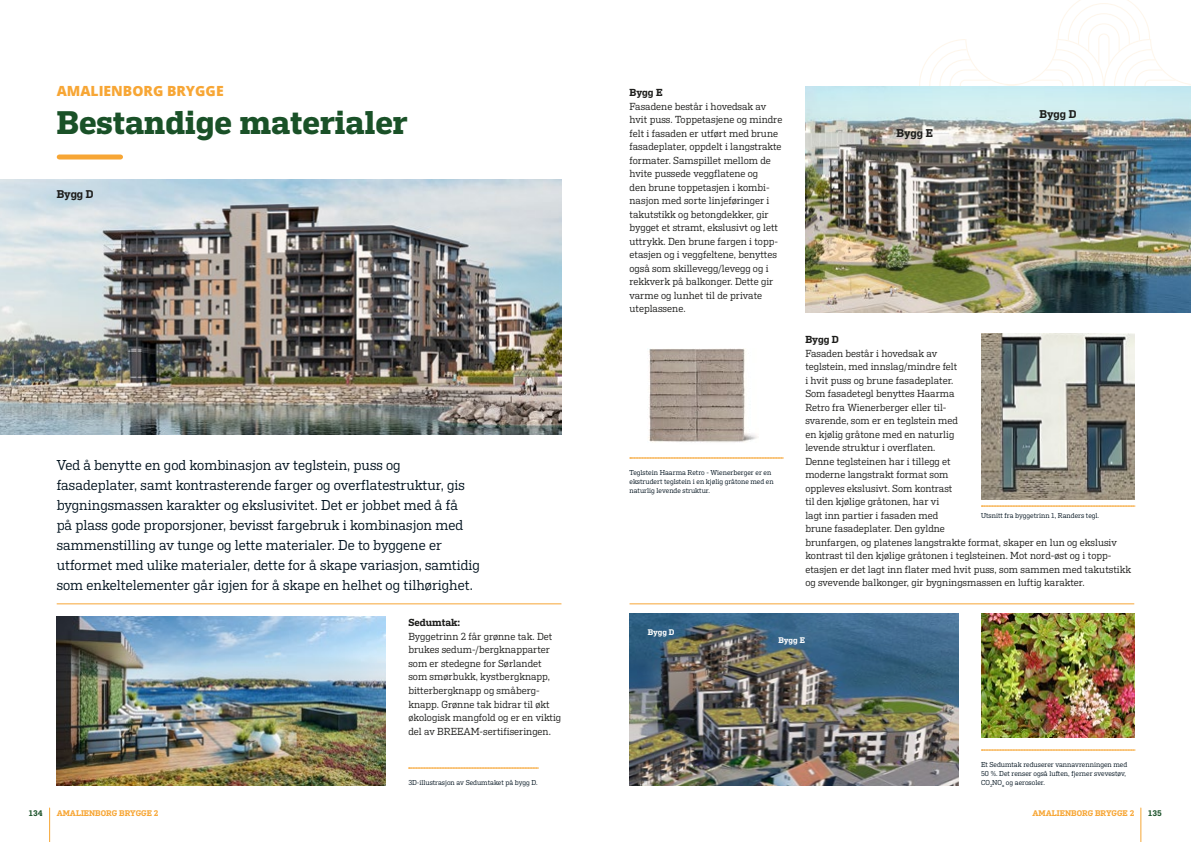
<style>
.page{position:relative;width:1191px;height:842px;background:#fff}
.page>*{position:absolute;margin:0;border:0;box-sizing:border-box;transform-origin:0 0}
.t1{font:700 32px "Flama Slab";color:#1a5128}
.t2{font:14px/20px "Flama Slab";color:#00121e}
.t3{font:800 14px "Open Sans";color:#f7a635}
.t4{font:600 11px "Flama Slab";letter-spacing:-.005em;color:#1d1d1b}
.t5{font:10px/13.5px "Flama Slab";color:#1d1d1b}
.t6{font:600 10px "Flama Slab";color:#1d1d1b}
.t7{font:600 8px "Flama Slab";color:#f7a635}
.t8{font:600 8px "Flama Slab";letter-spacing:-.005em;color:#fff}
.t9{font:600 8px "Flama Slab";color:#1a5128}
.t10{font:7px/9px "Flama Slab";color:#00121e}
</style>
<div class="page">
<svg style="left:919px;top:0;width:272px;height:87px"></svg>
<img style="left:648px;top:349px;width:110px;height:94px">
<svg style="left:630px;top:458px;width:153px;height:1px"></svg>
<svg style="left:408px;top:768px;width:130px;height:1px"></svg>
<svg style="left:981px;top:750px;width:154px;height:1px"></svg>
<img style="left:57px;top:617px;width:329px;height:168px">
<img style="left:981px;top:614px;width:153px;height:124px">
<img style="left:0;top:179px;width:561px;height:256px">
<img style="left:805px;top:87px;width:386px;height:225px">
<svg style="left:981px;top:506px;width:154px;height:1px"></svg>
<img style="left:981px;top:334px;width:153px;height:165px">
<img style="left:629px;top:614px;width:329px;height:171px">
<hr style="left:57px;top:604px;width:504px;height:1px;background:#f7a635">
<hr style="left:629px;top:604px;width:505px;height:1px;background:#f7a635">
<div style="left:59px;top:154px;width:62px;height:5px;background:#f7a635"></div>
<hr style="left:49px;top:808px;width:1px;height:34px;background:#f7a635">
<hr style="left:1140px;top:808px;width:1px;height:34px;background:#f7a635">
<h2 class="t3" style="left:57px;top:80px;width:168px">AMALIENBORG BRYGGE</h2>
<h1 class="t1" style="left:57px;top:103px;width:353px">Bestandige materialer</h1>
<p class="t4" style="left:57px;top:187px;width:38px">Bygg D</p>
<p class="t2" style="left:57px;top:454px;width:425px">Ved å benytte en god kombinasjon av teglstein, puss og fasadeplater, samt kontrasterende farger og overflatestruktur, gis bygningsmassen karakter og ekslusivitet. Det er jobbet med å få<br>på plass gode proporsjoner, bevisst fargebruk i kombinasjon med sammenstilling av tunge og lette materialer. De to byggene er utformet med ulike materialer, dette for å skape variasjon, samtidig som enkeltelementer går igjen for å skape en helhet og tilhørighet.</p>
<p class="t6" style="left:408px;top:617px;width:54px">Sedumtak:</p>
<p class="t5" style="left:408px;top:630px;width:154px">Byggetrinn 2 får grønne tak. Det brukes sedum-/bergknapparter som er stedegne for Sørlandet som smørbukk, kystbergknapp, bitterbergknapp og småberg&shy;knapp. Grønne tak bidrar til økt økologisk mangfold og er en viktig del av BREEAM-sertifiseringen.</p>
<p class="t10" style="left:408px;top:778px;width:131px">3D-illustrasjon av Sedumtaket på bygg D.</p>
<p class="t6" style="left:629px;top:86px;width:35px">Bygg E</p>
<p class="t5" style="left:629px;top:99px;width:154px">Fasadene består i hovedsak av hvit puss. Toppetasjene og mindre felt i fasaden er utført med brune fasadeplater, oppdelt i langstrakte formater. Samspillet mellom de hvite pussede veggflatene og<br>den brune toppetasjen i kombi&shy;nasjon med sorte linjeføringer i takutstikk og betongdekker, gir bygget et stramt, ekslusivt og lett uttrykk. Den brune fargen i topp&shy;etasjen og i veggfeltene, benyttes også som skillevegg/levegg og i rekkverk på balkonger. Dette gir varme og lunhet til de private uteplassene.</p>
<p class="t10" style="left:629px;top:468px;width:146px">Teglstein Haarma Retro - Wienerberger er en ekstrudert teglstein i en kjølig gråtone med en naturlig levende struktur.</p>
<p class="t4" style="left:896px;top:126px;width:38px">Bygg E</p>
<p class="t4" style="left:1039px;top:108px;width:38px">Bygg D</p>
<p class="t6" style="left:805px;top:334px;width:35px">Bygg D</p>
<p class="t5" style="left:805px;top:346px;width:327px">Fasaden består i hovedsak av<br>teglstein, med innslag/mindre felt<br>i hvit puss og brune fasadeplater.<br>Som fasadetegl benyttes Haarma<br>Retro fra Wienerberger eller til-<br>svarende, som er en teglstein med<br>en kjølig gråtone med en naturlig<br>levende struktur i overflaten.<br>Denne teglsteinen har i tillegg et<br>moderne langstrakt format som<br>oppleves ekslusivt. Som kontrast<br>til den kjølige gråtonen, har vi<br>lagt inn partier i fasaden med<br>brune fasadeplater. Den gyldne<br>brunfargen, og platenes langstrakte format, skaper en lun og ekslusiv kontrast til den kjølige gråtonen i teglsteinen. Mot nord-øst og i topp&shy;etasjen er det lagt inn flater med hvit puss, som sammen med takutstikk og svevende balkonger, gir bygningsmassen en luftig karakter.</p>
<p class="t10" style="left:981px;top:511px;width:119px">Utsnitt fra byggetrinn 1, Randers tegl.</p>
<p class="t8" style="left:647px;top:627px;width:28px">Bygg D</p>
<p class="t8" style="left:778px;top:635px;width:28px">Bygg E</p>
<p class="t10" style="left:981px;top:760px;width:148px">Et Sedumtak reduserer vannavrenningen med<br>50 %. Det renser også luften, fjerner svevestøv,<br>CO<sub>2</sub>NO<sub>x</sub> og aerosoler.</p>
<p class="t9" style="left:29px;top:808px;width:15px">134</p>
<p class="t7" style="left:57px;top:808px;width:103px">AMALIENBORG BRYGGE 2</p>
<p class="t7" style="left:1032px;top:808px;width:103px">AMALIENBORG BRYGGE 2</p>
<p class="t9" style="left:1148px;top:808px;width:15px">135</p>
</div>
